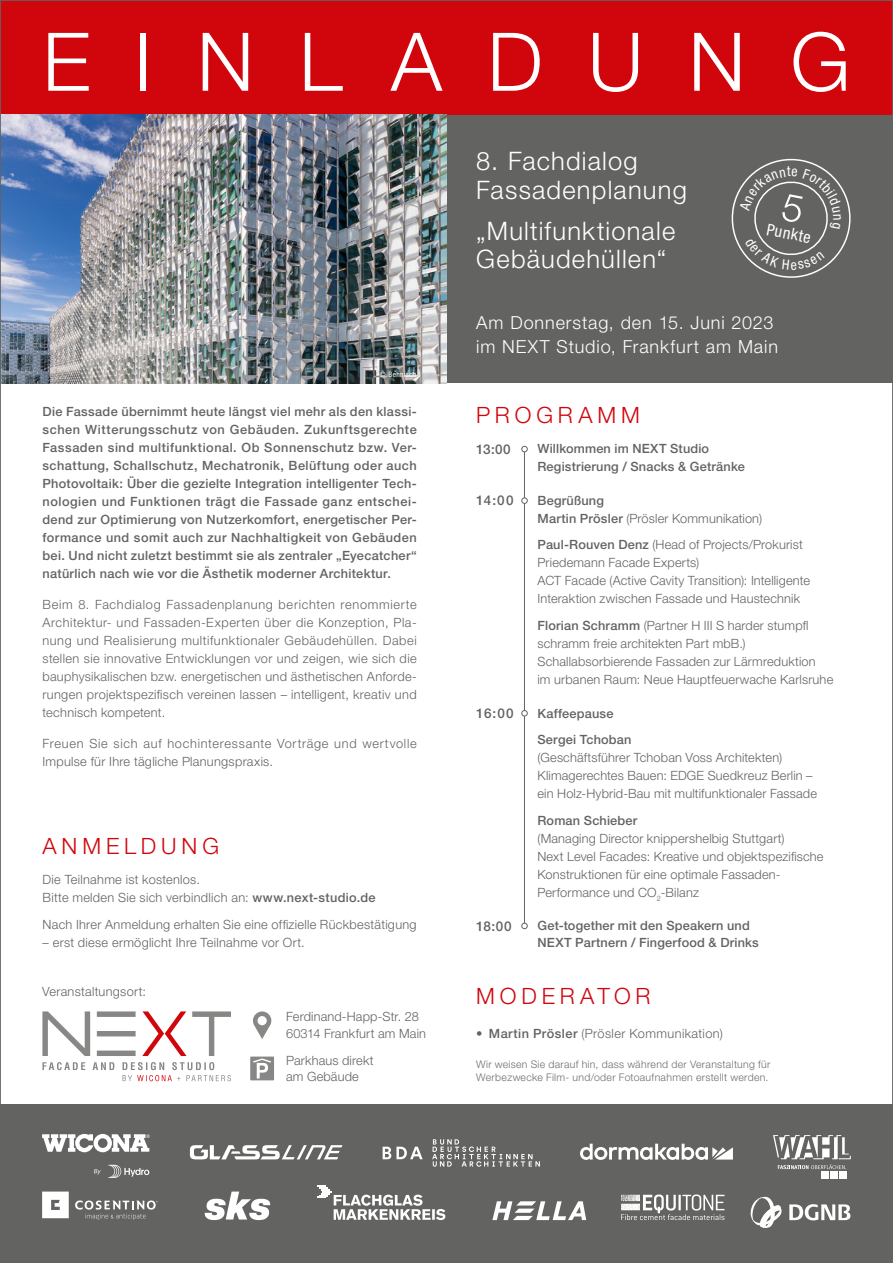
<style>
.page{position:relative;width:893px;height:1263px;background:#fff}
.page>*{position:absolute;margin:0;border:0;box-sizing:border-box;transform-origin:0 0}
.t1{font:300 81px "Helvetica Neue LT Pro";letter-spacing:.555em;color:#fff}
.t2{font:300 25.5px/28.5px "Helvetica Neue LT Pro";letter-spacing:.045em;color:#fff}
.t3{font:300 22.5px "Helvetica Neue LT Pro";letter-spacing:.22em;color:#d1050c}
.t4{font:300 18px/24px "Helvetica Neue LT Pro";letter-spacing:.05em;color:#fff}
.t5{font:condensed 16.35px "Helvetica Neue LT Pro";color:#fff}
.t6{font:500 13.5px "Helvetica Neue LT Pro";letter-spacing:.03em;color:#636362}
.t7{font:300 12.75px/18px "Helvetica Neue LT Pro";letter-spacing:.015em;color:#636362}
.t8{font:500 12.75px/18px "Helvetica Neue LT Pro";letter-spacing:.015em;color:#636362}
.t9{font:300 12.75px/18px "Helvetica Neue LT Pro";letter-spacing:.045em;color:#636362}
.t10{font:300 10.5px/13.5px "Helvetica Neue LT Pro";letter-spacing:.03em;color:#6f6f6e}
.t11{font:condensed 7.5px "Helvetica Neue LT Pro";letter-spacing:.05em;color:#fff}
.s1{font-weight:500}
.s2{font-weight:300}
</style>
<div class="page">
<div style="left:0;top:1105px;width:893px;height:158px;background:#636362"></div>
<div style="left:0;top:0;width:893px;height:383px;background:#636362"></div>
<div style="left:0;top:0;width:893px;height:114px;background:#d1050c"></div>
<img style="left:2px;top:115px;width:444px;height:268px">
<svg style="left:250px;top:1056px;width:24px;height:24px"></svg>
<svg style="left:253px;top:1011px;width:18px;height:28px"></svg>
<svg style="left:142px;top:1011px;width:89px;height:45px"></svg>
<svg style="left:97px;top:1011px;width:39px;height:45px"></svg>
<svg style="left:42px;top:1011px;width:48px;height:45px"></svg>
<svg style="left:42px;top:1062px;width:189px;height:19px"></svg>
<hr style="left:524px;top:449px;width:1px;height:478px;background:#636362">
<div style="left:521px;top:446px;width:7px;height:6px;border:1px solid #636362;border-radius:50%"></div>
<div style="left:521px;top:497px;width:7px;height:7px;border:1px solid #636362;border-radius:50%"></div>
<div style="left:521px;top:710px;width:7px;height:6px;border:1px solid #636362;border-radius:50%"></div>
<div style="left:521px;top:923px;width:7px;height:6px;border:1px solid #636362;border-radius:50%"></div>
<svg style="left:621px;top:1194px;width:103px;height:26px"></svg>
<svg style="left:42px;top:1191px;width:27px;height:27px"></svg>
<svg style="left:75px;top:1200px;width:83px;height:20px"></svg>
<svg style="left:205px;top:1191px;width:65px;height:29px"></svg>
<svg style="left:317px;top:1185px;width:128px;height:35px"></svg>
<svg style="left:492px;top:1201px;width:94px;height:19px"></svg>
<svg style="left:750px;top:1196px;width:32px;height:32px"></svg>
<svg style="left:789px;top:1204px;width:61px;height:16px"></svg>
<svg style="left:773px;top:1135px;width:78px;height:34px"></svg>
<div style="left:822px;top:1172px;width:7px;height:7px;background:#fff"></div>
<div style="left:830px;top:1172px;width:7px;height:7px;background:#fff"></div>
<div style="left:839px;top:1172px;width:7px;height:7px;background:#fff"></div>
<svg style="left:432px;top:1139px;width:108px;height:28px"></svg>
<svg style="left:383px;top:1147px;width:40px;height:12px"></svg>
<svg style="left:42px;top:1134px;width:108px;height:18px"></svg>
<svg style="left:94px;top:1169px;width:7px;height:5px"></svg>
<svg style="left:108px;top:1165px;width:41px;height:13px"></svg>
<svg style="left:190px;top:1145px;width:152px;height:14px"></svg>
<svg style="left:580px;top:1144px;width:153px;height:16px"></svg>
<svg style="left:732px;top:159px;width:119px;height:119px"></svg>
<h1 class="t1" style="left:43px;top:12px;width:809px">EINLADUNG</h1>
<h2 class="t2" style="left:476px;top:146px;width:212px">8. Fachdialog<br>Fassadenplanung</h2>
<h2 class="t2" style="left:476px;top:216px;width:200px">„Multifunktionale<br>Gebäudehüllen“</h2>
<p class="t5" style="left:769px;top:220px;width:46px;rotate:11deg">Punkte</p>
<p class="t11" style="left:380px;top:370px;width:38px">© Behnisch</p>
<p class="t8" style="left:43px;top:402px;width:376px;text-align:justify">Die Fassade übernimmt heute längst viel mehr als den klassi&shy;schen Witterungsschutz von Gebäuden. Zukunftsgerechte Fassaden sind multifunktional. Ob Sonnenschutz bzw. Ver&shy;schattung, Schallschutz, Mechatronik, Belüftung oder auch Photovoltaik: Über die gezielte Integration intelligenter Tech&shy;nologien und Funktionen trägt die Fassade ganz entschei&shy;dend zur Optimierung von Nutzerkomfort, energetischer Per&shy;formance und somit auch zur Nachhaltigkeit von Gebäuden bei. Und nicht zuletzt bestimmt sie als zentraler „Eyecatcher“ natürlich nach wie vor die Ästhetik moderner Architektur.</p>
<p class="t7" style="left:43px;top:595px;width:376px;text-align:justify">Beim 8. Fachdialog Fassadenplanung berichten renommierte Architektur- und Fassaden-Experten über die Konzeption, Pla&shy;nung und Realisierung multifunktionaler Gebäudehüllen. Dabei stellen sie innovative Entwicklungen vor und zeigen, wie sich die bauphysikalischen bzw. energetischen und ästhetischen Anforde&shy;rungen projektspezifisch vereinen lassen – intelligent, kreativ und technisch kompetent.</p>
<p class="t9" style="left:43px;top:734px;width:376px">Freuen Sie sich auf hochinteressante Vorträge und wertvolle<br>Impulse für Ihre tägliche Planungspraxis.</p>
<h3 class="t3" style="left:43px;top:832px;width:178px">ANMELDUNG</h3>
<p class="t7" style="left:43px;top:870px;width:335px">Die Teilnahme ist kostenlos.<br>Bitte melden Sie sich verbindlich an: <span class="s1">www.next-studio.de</span></p>
<p class="t7" style="left:43px;top:915px;width:376px">Nach Ihrer Anmeldung erhalten Sie eine offizielle Rückbestätigung</p>
<p class="t7" style="left:43px;top:933px;width:264px">– erst diese ermöglicht Ihre Teilnahme vor Ort.</p>
<p class="t7" style="left:42px;top:982px;width:105px">Veranstaltungsort:</p>
<p class="t7" style="left:286px;top:1008px;width:142px;line-height:16.5px">Ferdinand-Happ-Str. 28<br>60314 Frankfurt am Main</p>
<p class="t7" style="left:286px;top:1052px;width:89px;line-height:16.5px">Parkhaus direkt am Gebäude</p>
<h3 class="t4" style="left:476px;top:310px;width:303px">Am Donnerstag, den 15. Juni 2023 im NEXT Studio, Frankfurt am Main</h3>
<h3 class="t3" style="left:476px;top:401px;width:165px">PROGRAMM</h3>
<p class="t8" style="left:537px;top:440px;width:209px">Willkommen im NEXT Studio<br>Registrierung / Snacks &amp; Getränke</p>
<p class="t6" style="left:476px;top:441px;width:36px">13:00</p>
<p class="t6" style="left:476px;top:493px;width:39px">14:00</p>
<p class="t6" style="left:476px;top:705px;width:39px">16:00</p>
<p class="t8" style="left:537px;top:491px;width:226px">Begrüßung<br>Martin Prösler <span class="s2">(Prösler Kommunikation)</span></p>
<p class="t7" style="left:537px;top:536px;width:274px"><span class="s1">Paul-Rouven Denz</span> (Head of Projects/Prokurist Priedemann Facade Experts)<br>ACT Facade (Active Cavity Transition): Intelligente Interaktion zwischen Fassade und Haustechnik</p>
<p class="t7" style="left:537px;top:616px;width:297px"><span class="s1">Florian Schramm</span> (Partner H III S harder stumpfl schramm freie architekten Part mbB.)<br>Schallabsorbierende Fassaden zur Lärmreduktion<br>im urbanen Raum: Neue Hauptfeuerwache Karlsruhe</p>
<p class="t8" style="left:537px;top:700px;width:96px;line-height:26.5px">Kaffeepause<br>Sergei Tchoban</p>
<p class="t7" style="left:537px;top:748px;width:281px">(Geschäftsführer Tchoban Voss Architekten)<br>Klimagerechtes Bauen: EDGE Suedkreuz Berlin – ein Holz-Hybrid-Bau mit multifunktionaler Fassade</p>
<p class="t8" style="left:537px;top:811px;width:101px">Roman Schieber</p>
<p class="t7" style="left:537px;top:829px;width:287px">(Managing Director knippershelbig Stuttgart)<br>Next Level Facades: Kreative und objektspezifische Konstruktionen für eine optimale Fassaden-Performance und CO<sub>2</sub>-Bilanz</p>
<p class="t6" style="left:476px;top:918px;width:37px">18:00</p>
<p class="t8" style="left:537px;top:917px;width:223px;line-height:16.5px">Get-together mit den Speakern und<br>NEXT Partnern / Fingerfood &amp; Drinks</p>
<h3 class="t3" style="left:476px;top:982px;width:176px">MODERATOR</h3>
<p class="t7" style="left:476px;top:1024px;width:248px"><span class="s1">• Martin Prösler</span> (Prösler Kommunikation)</p>
<p class="t10" style="left:476px;top:1057px;width:296px">Wir weisen Sie darauf hin, dass während der Veranstaltung für<br>Werbezwecke Film- und/oder Fotoaufnahmen erstellt werden.</p>
</div>
